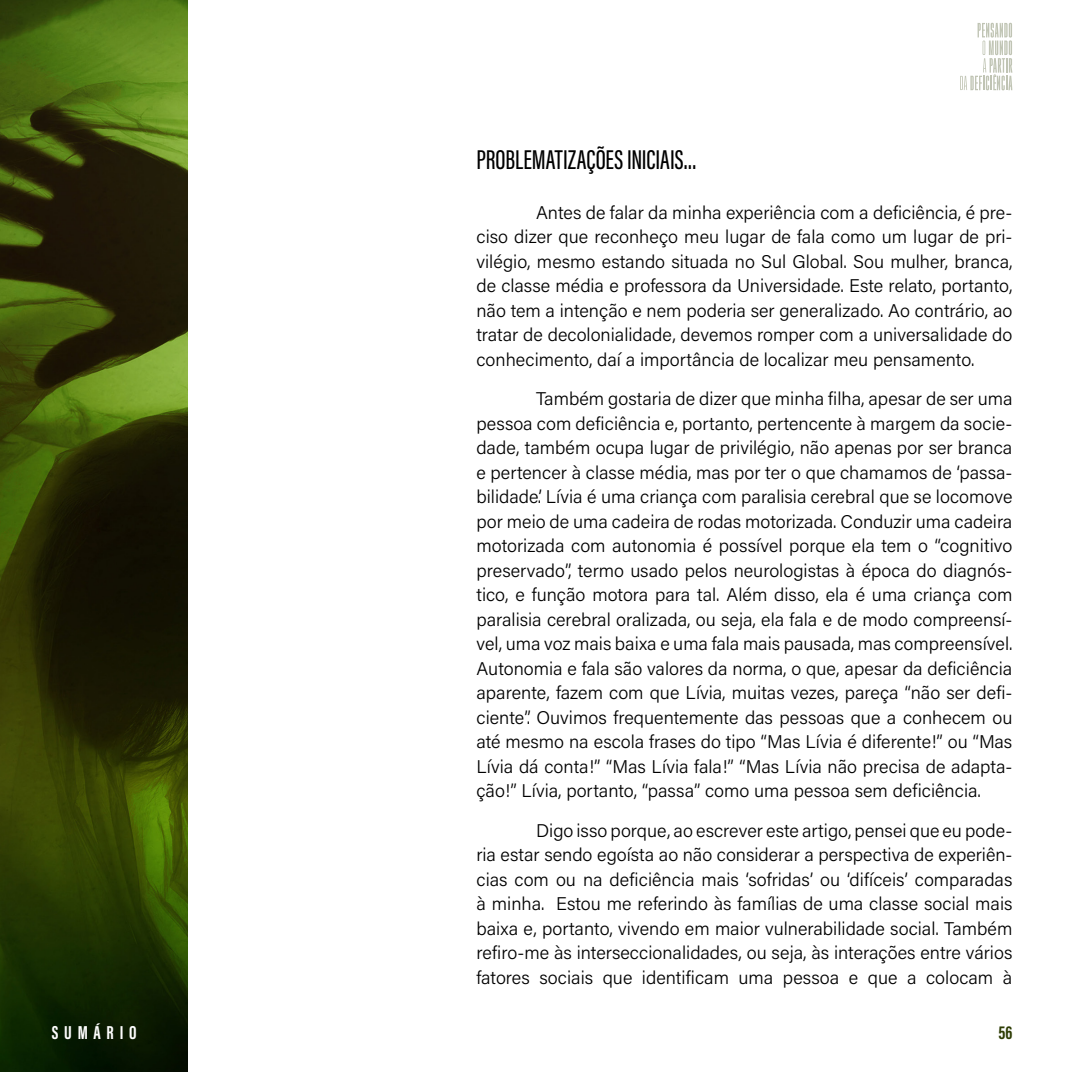
<style>
.page{position:relative;width:1072px;height:1072px;background:#fff}
.page>*{position:absolute;margin:0;border:0;box-sizing:border-box;transform-origin:0 0}
.t1{font:500 28px "Acumin Pro Extra Cond";color:#000}
.t2{font:700 19.25px "Acumin Pro Extra Cond";letter-spacing:.3em;color:#fff}
.t3{font:700 19.25px "Acumin Pro Extra Cond";color:#2d3c04}
.t4{font:300 18.38px/24.5px "Acumin Pro";color:#000;text-align:justify}
</style>
<div class="page">
<img style="left:0;top:0;width:188px;height:1071px">
<svg style="left:960px;top:23px;width:52px;height:67px"></svg>
<h1 class="t1" style="left:476px;top:143px;width:222px">PROBLEMATIZAÇÕES INICIAIS…</h1>
<p class="t4" style="left:476px;top:199px;width:537px;text-indent:60px">Antes de falar da minha experiência com a deficiência, é pre&shy;ciso dizer que reconheço meu lugar de fala como um lugar de pri&shy;vilégio, mesmo estando situada no Sul Global. Sou mulher, branca, de classe média e professora da Universidade. Este relato, portanto, não tem a intenção e nem poderia ser generalizado. Ao contrário, ao tratar de decolonialidade, devemos romper com a universalidade do conhecimento, daí a importância de localizar meu pensamento.</p>
<p class="t4" style="left:476px;top:386px;width:537px;text-indent:60px">Também gostaria de dizer que minha filha, apesar de ser uma pessoa com deficiência e, portanto, pertencente à margem da socie&shy;dade, também ocupa lugar de privilégio, não apenas por ser branca e pertencer à classe média, mas por ter o que chamamos de ‘passa&shy;bilidade’. Lívia é uma criança com paralisia cerebral que se locomove por meio de uma cadeira de rodas motorizada. Conduzir uma cadeira motorizada com autonomia é possível porque ela tem o “cognitivo preservado”, termo usado pelos neurologistas à época do diagnós&shy;tico, e função motora para tal. Além disso, ela é uma criança com paralisia cerebral oralizada, ou seja, ela fala e de modo compreensí&shy;vel, uma voz mais baixa e uma fala mais pausada, mas compreensível.<br>Autonomia e fala são valores da norma, o que, apesar da deficiência aparente, fazem com que Lívia, muitas vezes, pareça “não ser defi&shy;ciente”. Ouvimos frequentemente das pessoas que a conhecem ou até mesmo na escola frases do tipo “Mas Lívia é diferente!” ou “Mas Lívia dá conta!” “Mas Lívia fala!” “Mas Lívia não precisa de adapta&shy;ção!” Lívia, portanto, “passa” como uma pessoa sem deficiência.</p>
<p class="t4" style="left:476px;top:817px;width:537px;text-indent:60px">Digo isso porque, ao escrever este artigo, pensei que eu pode&shy;ria estar sendo egoísta ao não considerar a perspectiva de experiên&shy;cias com ou na deficiência mais ‘sofridas’ ou ‘difíceis’ comparadas à minha. Estou me referindo às famílias de uma classe social mais baixa e, portanto, vivendo em maior vulnerabilidade social. Também refiro-me às interseccionalidades, ou seja, às interações entre vários fatores sociais que identificam uma pessoa e que a colocam à</p>
<p class="t2" style="left:52px;top:1020px;width:86px">SUMÁRIO</p>
<p class="t3" style="left:998px;top:1020px;width:15px">56</p>
</div>
